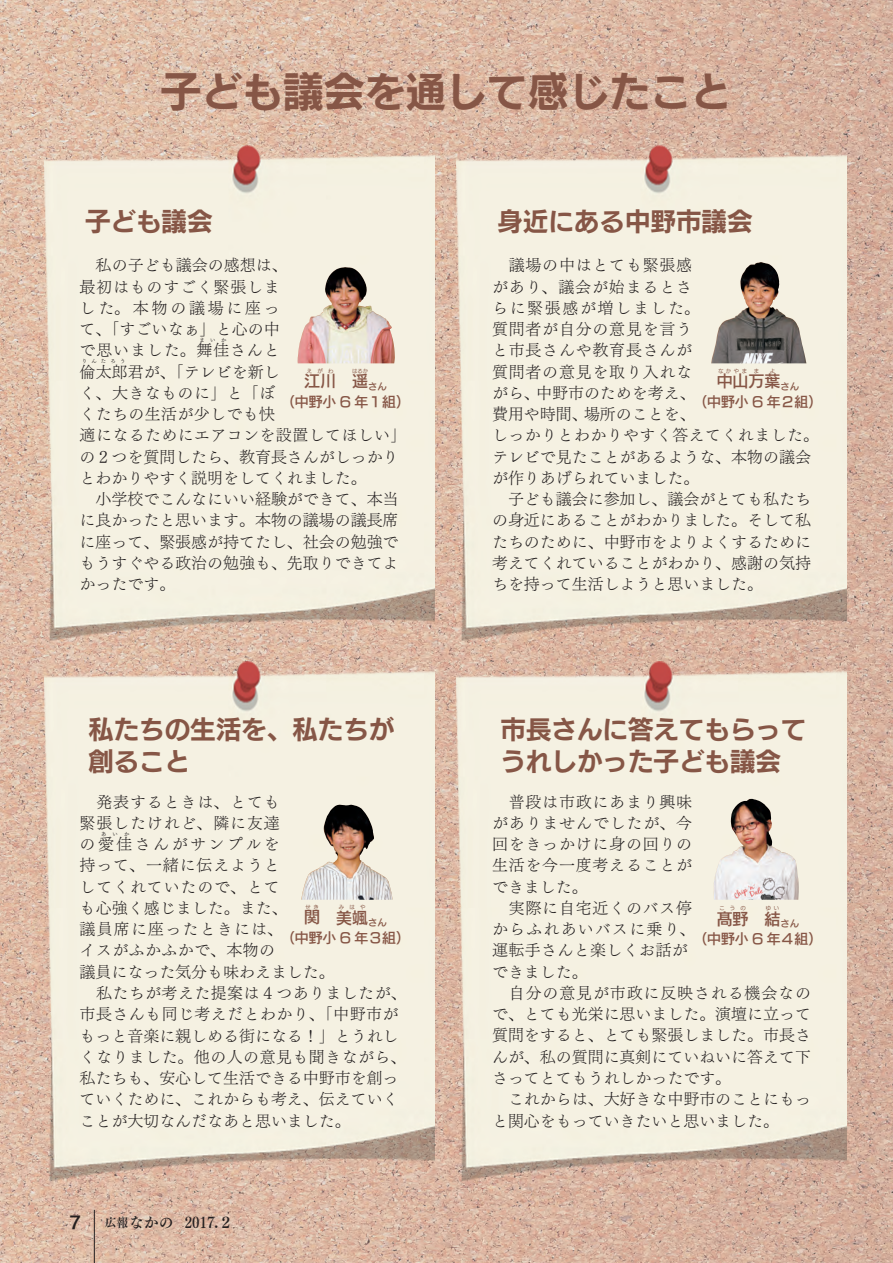
<style>
.page{position:relative;width:893px;height:1263px;background:#fff}
.page>*{position:absolute;margin:0;border:0;box-sizing:border-box;transform-origin:0 0}
.t1{font:40.8px "New Rodin Pro B";color:#865646}
.t2{font:25.5px/32px "New Rodin Pro B";color:#865646}
.t3{font:18px "Tsuku Go Pro B";color:#231f20}
.t4{font:15.9px/21.3px "Tsuku Min Pro L";letter-spacing:.005em;color:#231f20;text-align:justify}
.t5{font:15.9px/21.3px "Tsuku Min Pro L";letter-spacing:.025em;color:#231f20}
.t6{font:15.9px/21.3px "Tsuku Min Pro L";letter-spacing:.05em;color:#231f20}
.t7{font:15.9px "Tsuku Min Pro L";letter-spacing:.055em;color:#231f20}
.t8{font:15.9px "Tsuku Min Pro L";letter-spacing:.105em;color:#231f20}
.t9{font:15.9px "New Rodin Pro DB";color:#865646}
.t10{font:14.85px "Tsuku Min Pro B";color:#231f20}
.t11{font:13.8px "New Rodin Pro DB";color:#865646}
.t12{font:11.7px "Tsuku Min Pro B";color:#231f20}
.t13{font:9.3px "New Rodin Pro DB";color:#865646}
.t14{font:5.25px "New Rodin Pro DB";letter-spacing:.5em;color:#865646}
.t15{font:5.25px "Tsuku Min Pro L";letter-spacing:.93em;color:#231f20}
.s1{font-size:13.35px}
</style>
<div class="page">
<img style="left:0;top:0;width:893px;height:1263px">
<hr style="left:94px;top:1210px;width:1px;height:53px;background:#231f20">
<img style="left:33px;top:132px;width:401px;height:510px">
<img style="left:446px;top:132px;width:401px;height:510px">
<img style="left:33px;top:660px;width:401px;height:532px">
<img style="left:446px;top:660px;width:401px;height:532px">
<img style="left:297px;top:267px;width:98px;height:96px">
<img style="left:711px;top:262px;width:95px;height:101px">
<img style="left:301px;top:805px;width:92px;height:95px">
<img style="left:713px;top:799px;width:86px;height:101px">
<p class="t1" style="left:161px;top:56px;width:573px">子ども議会を通して感じたこと</p>
<p class="t2" style="left:85px;top:204px;width:129px">子ども議会</p>
<p class="t2" style="left:497px;top:204px;width:257px">身近にある中野市議会</p>
<p class="t6" style="left:80px;top:253px;width:209px">　私の子ども議会の感想は、最初はものすごく緊張しました。本物の議場に座って、「すごいなぁ」と心の中で思いました。舞佳さんと</p>
<p class="t15" style="left:199px;top:335px;width:29px">まいか</p>
<p class="t4" style="left:80px;top:359px;width:202px">倫太郎君が、「テレビを新し</p>
<p class="t15" style="left:82px;top:356px;width:45px">りんたろう</p>
<p class="t5" style="left:80px;top:380px;width:328px">く、大きなものに」と「ぼ<br>くたちの生活が少しでも快<br>適になるためにエアコンを設置してほしい「の２つを質問したら、教育長さんがしっかりとわかりやすく説明をしてくれました。</p>
<p class="t4" style="left:80px;top:486px;width:320px">　小学校でこんなにいい経験ができて、本当に良かったと思います。本物の議場の議長席に座って、緊張感が持てたし、社会の勉強でもうすぐやる政治の勉強も、先取りできてよかったです。</p>
<p class="t14" style="left:307px;top:366px;width:28px">えがわ</p>
<p class="t14" style="left:352px;top:366px;width:17px">はるか</p>
<p class="t9" style="left:304px;top:367px;width:33px">江川</p>
<p class="t9" style="left:352px;top:367px;width:17px">遥</p>
<p class="t13" style="left:368px;top:378px;width:20px">さん</p>
<p class="t11" style="left:281px;top:389px;width:130px">（中野小 6 年１組(</p>
<p class="t6" style="left:492px;top:253px;width:202px">　議場の中はとても緊張感</p>
<p class="t7" style="left:492px;top:272px;width:202px">があり、議会が始まるとさ</p>
<p class="t8" style="left:492px;top:294px;width:210px">らに緊張感が増しました。</p>
<p class="t6" style="left:492px;top:316px;width:202px">質問者が自分の意見を言う</p>
<p class="t6" style="left:492px;top:338px;width:202px">と市長さんや教育長さんが</p>
<p class="t6" style="left:492px;top:359px;width:202px">質問者の意見を取り入れな</p>
<p class="t4" style="left:536px;top:380px;width:161px">中野市のためを考え、</p>
<p class="t14" style="left:718px;top:366px;width:31px">なかやま</p>
<p class="t14" style="left:754px;top:366px;width:7px">ま</p>
<p class="t14" style="left:770px;top:366px;width:7px">よ</p>
<p class="t13" style="left:764px;top:378px;width:36px"><sup>葉</sup>さん</p>
<p class="t11" style="left:693px;top:389px;width:130px">（中野小 6 年２組(</p>
<p class="t9" style="left:717px;top:367px;width:49px">中山万</p>
<p class="t4" style="left:492px;top:380px;width:49px">がら、</p>
<p class="t4" style="left:492px;top:401px;width:328px;text-align:left">費用や時間、<br>しっかりとわかりやすく答えてくれました。テレビで見たことがあるような、本物の議会が作りあげられていました。</p>
<p class="t4" style="left:492px;top:486px;width:320px">　子ども議会に参加し、議会がとても私たちの身近にあることがわかりました。そして私たちのために、中野市をよりよくするために考えてくれていることがわかり、感謝の気持ちを持って生活しようと思いました。</p>
<p class="t4" style="left:584px;top:401px;width:113px">場所のことを、</p>
<p class="t2" style="left:88px;top:711px;width:308px">私たちの生活を、私たちが創ること</p>
<p class="t2" style="left:500px;top:711px;width:308px">市長さんに答えてもらって</p>
<p class="t2" style="left:500px;top:743px;width:282px">うれしかった子ども議会</p>
<p class="t4" style="left:80px;top:789px;width:202px">　発表するときは、とても緊張したけれど、隣に友達の愛佳さんがサンプルを</p>
<p class="t15" style="left:101px;top:829px;width:30px">あいか</p>
<p class="t5" style="left:80px;top:853px;width:257px">持って、一緒に伝えようと<br>してくれていたので、とて<br>も心強く感じました。また、<br>議員席に座ったときには、<br>イスがふかふかで、本物の<br>議員になった気分も味わえました。</p>
<p class="t4" style="left:80px;top:980px;width:328px;text-align:left">　私たちが考えた提案は４つありましたが、市長さんも同じ考えだとわかり、「中野市がもっと音楽に親しめる街になる！」とうれしくなりました。他の人の意見も聞きながら、私たちも、安心して生活できる中野市を創っていくために、これからも考え、伝えていくことが大切なんだなあと思いました。</p>
<p class="t14" style="left:306px;top:902px;width:15px">せき</p>
<p class="t14" style="left:339px;top:902px;width:28px">みはや</p>
<p class="t13" style="left:352px;top:915px;width:36px"><sup>颯</sup>さん</p>
<p class="t11" style="left:281px;top:926px;width:130px">（中野小 6 年３組(</p>
<p class="t9" style="left:336px;top:904px;width:17px">美</p>
<p class="t9" style="left:304px;top:904px;width:17px">関</p>
<p class="t3" style="left:66px;top:1207px;width:20px">７</p>
<p class="t12" style="left:105px;top:1213px;width:25px">広報</p>
<p class="t10" style="left:129px;top:1211px;width:46px">なかの</p>
<p class="t10" style="left:185px;top:1211px;width:50px">２０１7<span class="s1">．</span>２</p>
<p class="t4" style="left:492px;top:789px;width:202px">　普段は市政にあまり興味がありませんでしたが、今回をきっかけに身の回りの生活を今一度考えることができました。</p>
<p class="t6" style="left:492px;top:895px;width:205px">　実際に自宅近くのバス停からふれあいバスに乗り、運転手さんと楽しくお話ができました。</p>
<p class="t4" style="left:492px;top:980px;width:320px">　自分の意見が市政に反映される機会なので、とても光栄に思いました。演壇に立って質問をすると、とても緊張しました。市長さんが、私の質問に真剣にていねいに答えて下さってとてもうれしかったです。</p>
<p class="t4" style="left:492px;top:1086px;width:320px">　これからは、大好きな中野市のことにもっと関心をもっていきたいと思いました。</p>
<p class="t14" style="left:766px;top:903px;width:15px">ゆい</p>
<p class="t14" style="left:719px;top:903px;width:28px">こうの</p>
<p class="t9" style="left:717px;top:905px;width:33px">髙野</p>
<p class="t9" style="left:764px;top:905px;width:17px">結</p>
<p class="t13" style="left:780px;top:916px;width:20px">さん</p>
<p class="t11" style="left:693px;top:927px;width:130px">（中野小 6 年４組(</p>
</div>
